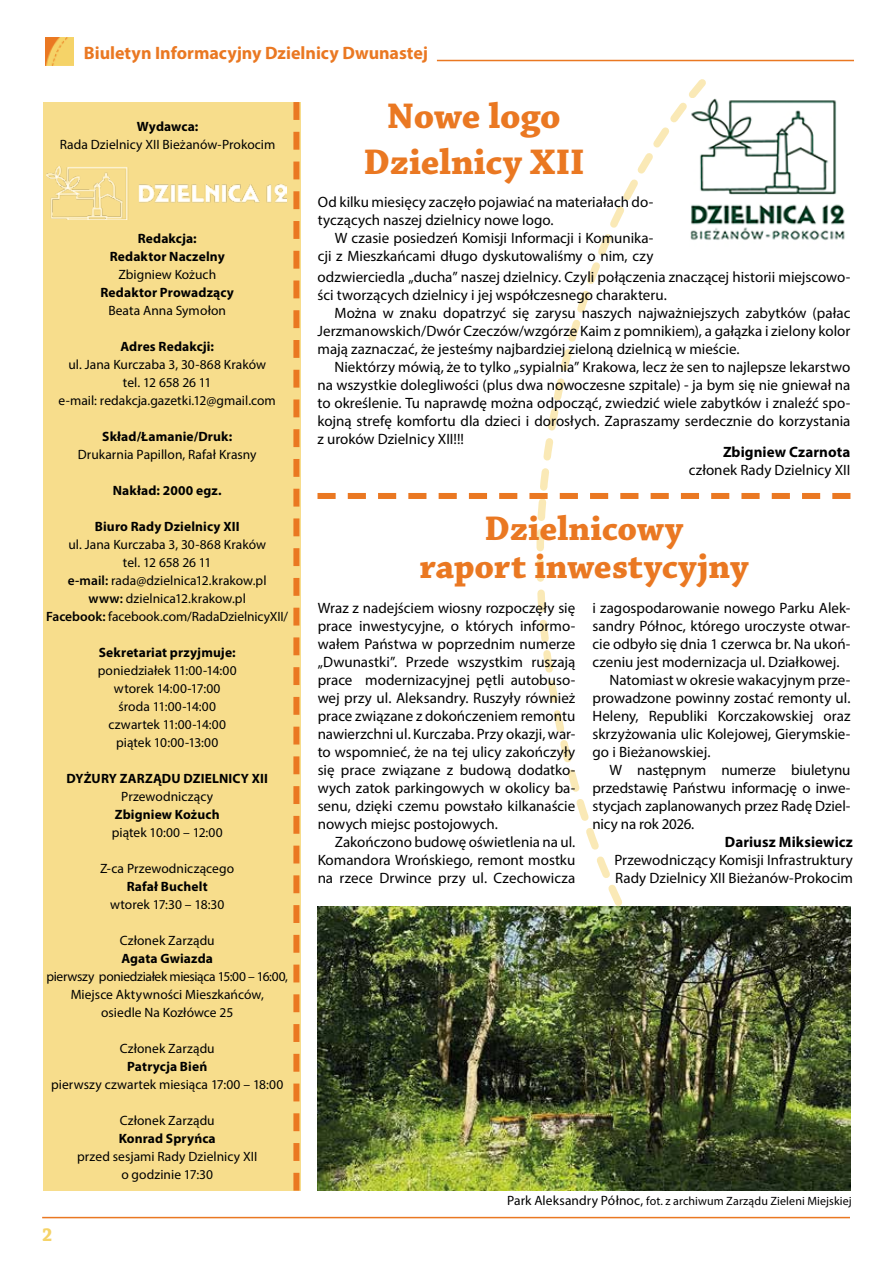
<style>
.page{position:relative;width:893px;height:1263px;background:#fff}
.page>*{position:absolute;margin:0;border:0;box-sizing:border-box;transform-origin:0 0}
.t1{font:700 37.5px/46.5px "Chaparral Pro";color:#ea7822;text-align:center}
.t2{font:700 36px/37.5px "Chaparral Pro";color:#ea7822;text-align:center}
.t3{font:700 19.8px "Chaparral Pro";color:#f5d368;scale:.91 1}
.t4{font:700 18px "Myriad Pro";color:#ea7822}
.t5{font:15px/18px "Myriad Pro";color:#000;text-align:justify}
.t6{font:700 15px "Myriad Pro";letter-spacing:.005em;color:#000}
.t7{font:13.5px/18px "Myriad Pro";color:#000;text-align:center}
.t8{font:700 13.5px/18px "Myriad Pro";letter-spacing:.01em;color:#000;text-align:center}
.t9{font:12px "Myriad Pro";letter-spacing:.01em;color:#000}
.s1{font-weight:600}
.s2{font-size:13.5px}
</style>
<div class="page">
<hr style="left:43px;top:1217px;width:809px;height:1px;background:#ea7822">
<img style="left:45px;top:37px;width:28px;height:28px">
<div style="left:43px;top:102px;width:257px;height:1089px;background:#f7dd8c"></div>
<img style="left:47px;top:166px;width:240px;height:53px">
<svg style="left:293px;top:102px;width:6px;height:1089px"></svg>
<svg style="left:535px;top:59px;width:316px;height:1160px"></svg>
<div style="left:618px;top:0;width:275px;height:76px;background:#fff"></div>
<hr style="left:438px;top:60px;width:415px;height:1px;background:#ea7822">
<div style="left:851px;top:1168px;width:42px;height:95px;background:#fff"></div>
<img style="left:317px;top:906px;width:534px;height:284px">
<svg style="left:317px;top:493px;width:533px;height:6px"></svg>
<img style="left:690px;top:99px;width:161px;height:169px">
<p class="t4" style="left:84px;top:41px;width:346px">Biuletyn Informacyjny Dzielnicy Dwunastej</p>
<p class="t8" style="left:137px;top:117px;width:63px">Wydawca:</p>
<p class="t7" style="left:60px;top:135px;width:217px">Rada Dzielnicy XII Bieżanów-Prokocim</p>
<p class="t8" style="left:110px;top:229px;width:117px">Redakcja:<br>Redaktor Naczelny</p>
<p class="t7" style="left:118px;top:265px;width:99px">Zbigniew Kożuch</p>
<p class="t8" style="left:100px;top:283px;width:135px">Redaktor Prowadzący</p>
<p class="t7" style="left:108px;top:301px;width:119px">Beata Anna Symołon</p>
<p class="t8" style="left:120px;top:337px;width:95px">Adres Redakcji:</p>
<p class="t7" style="left:59px;top:355px;width:219px">ul. Jana Kurczaba 3, 30-868 Kraków tel. 12 658 26 11<br>e-mail: redakcja.gazetki.12@gmail.com</p>
<p class="t8" style="left:102px;top:427px;width:131px">Skład/Łamanie/Druk:</p>
<p class="t7" style="left:78px;top:445px;width:180px">Drukarnia Papillon, Rafał Krasny</p>
<p class="t8" style="left:113px;top:481px;width:110px">Nakład: 2000 egz.</p>
<p class="t8" style="left:95px;top:517px;width:146px">Biuro Rady Dzielnicy XII</p>
<p class="t7" style="left:46px;top:535px;width:244px">ul. Jana Kurczaba 3, 30-868 Kraków<br>tel. 12 658 26 11<br><span class="s1">e-mail:</span> rada@dzielnica12.krakow.pl<br><span class="s1">www:</span> dzielnica12.krakow.pl<br><span class="s1">Facebook:</span> facebook.com/RadaDzielnicyXII/</p>
<p class="t8" style="left:99px;top:643px;width:139px">Sekretariat przyjmuje:</p>
<p class="t7" style="left:98px;top:661px;width:141px">poniedziałek 11:00-14:00 wtorek 14:00-17:00 środa 11:00-14:00 czwartek 11:00-14:00 piątek 10:00-13:00</p>
<p class="t8" style="left:66px;top:769px;width:203px">DYŻURY ZARZĄDU DZIELNICY XII</p>
<p class="t7" style="left:121px;top:787px;width:94px">Przewodniczący</p>
<p class="t8" style="left:115px;top:805px;width:106px">Zbigniew Kożuch</p>
<p class="t7" style="left:112px;top:823px;width:112px">piątek 10:00 – 12:00</p>
<p class="t7" style="left:100px;top:859px;width:135px">Z-ca Przewodniczącego</p>
<p class="t8" style="left:127px;top:877px;width:82px">Rafał Buchelt</p>
<p class="t7" style="left:110px;top:895px;width:116px">wtorek 17:30 – 18:30</p>
<p class="t7" style="left:120px;top:931px;width:97px">Członek Zarządu</p>
<p class="t8" style="left:121px;top:948px;width:93px">Agata Gwiazda</p>
<p class="t7" style="left:46px;top:967px;width:243px">pierwszy poniedziałek miesiąca 15:00 – 16:00,<br>Miejsce Aktywności Mieszkańców,<br>osiedle Na Kozłówce 25</p>
<p class="t7" style="left:120px;top:1039px;width:97px">Członek Zarządu</p>
<p class="t8" style="left:127px;top:1056px;width:82px">Patrycja Bień</p>
<p class="t7" style="left:51px;top:1075px;width:234px">pierwszy czwartek miesiąca 17:00 – 18:00</p>
<p class="t7" style="left:120px;top:1111px;width:97px">Członek Zarządu</p>
<p class="t8" style="left:119px;top:1128px;width:99px">Konrad Spryńca</p>
<p class="t7" style="left:77px;top:1147px;width:182px">przed sesjami Rady Dzielnicy XII o godzinie 17:30</p>
<h3 class="t3" style="left:42px;top:1223px;width:13px">2</h3>
<h1 class="t1" style="left:364px;top:94px;width:222px">Nowe logo<br>Dzielnicy XII</h1>
<p class="t5" style="left:318px;top:192px;width:337px">Od kilku miesięcy zaczęło pojawiać na materiałach do&shy;tyczących naszej dzielnicy nowe logo.</p>
<p class="t5" style="left:318px;top:228px;width:337px;text-align:right">W czasie posiedzeń Komisji Informacji i Komunika&shy;cji z Mieszkańcami długo dyskutowaliśmy o nim, czy</p>
<p class="t5" style="left:317px;top:267px;width:534px">odzwierciedla „ducha” naszej dzielnicy. Czyli połączenia znaczącej historii miejscowo&shy;ści tworzących dzielnicy i jej współczesnego charakteru.</p>
<p class="t5" style="left:317px;top:303px;width:534px;text-indent:17px">Można w znaku dopatrzyć się zarysu naszych najważniejszych zabytków (pałac Jerzmanowskich/Dwór Czeczów/wzgórze Kaim z pomnikiem), a gałązka i zielony kolor mają zaznaczać, że jesteśmy najbardziej zieloną dzielnicą w mieście.</p>
<p class="t5" style="left:317px;top:357px;width:534px;text-indent:17px">Niektórzy mówią, że to tylko „sypialnia” Krakowa, lecz że sen to najlepsze lekarstwo na wszystkie dolegliwości (plus dwa nowoczesne szpitale) - ja bym się nie gniewał na to określenie. Tu naprawdę można odpocząć, zwiedzić wiele zabytków i znaleźć spo&shy;kojną strefę komfortu dla dzieci i dorosłych. Zapraszamy serdecznie do korzystania z uroków Dzielnicy XII!!!</p>
<p class="t6" style="left:723px;top:443px;width:129px">Zbigniew Czarnota</p>
<p class="t5" style="left:689px;top:461px;width:163px">członek Rady Dzielnicy XII</p>
<h2 class="t2" style="left:419px;top:511px;width:331px">Dzielnicowy<br>raport inwestycyjny</h2>
<p class="t5" style="left:318px;top:598px;width:259px">Wraz z nadejściem wiosny rozpoczęły się prace inwestycyjne, o których informo&shy;wałem Państwa w poprzednim numerze „Dwunastki”. Przede wszystkim ruszają prace modernizacyjnej pętli autobuso&shy;wej przy ul. Aleksandry. Ruszyły również prace związane z dokończeniem remontu nawierzchni ul. Kurczaba. Przy okazji, war&shy;to wspomnieć, że na tej ulicy zakończyły się prace związane z budową dodatko&shy;wych zatok parkingowych w okolicy ba&shy;senu, dzięki czemu powstało kilkanaście nowych miejsc postojowych.</p>
<p class="t5" style="left:318px;top:832px;width:259px;text-indent:17px">Zakończono budowę oświetlenia na ul.<br>Komandora Wrońskiego, remont mostku na rzece Drwince przy ul. Czechowicza</p>
<p class="t5" style="left:592px;top:598px;width:259px">i zagospodarowanie nowego Parku Alek-</p>
<p class="t5" style="left:592px;top:616px;width:259px">sandry Północ, którego uroczyste otwar-</p>
<p class="t5" style="left:592px;top:634px;width:259px">cie odbyło się dnia 1 czerwca br. Na ukoń-</p>
<p class="t5" style="left:592px;top:652px;width:249px">czeniu jest modernizacja ul. Działkowej.</p>
<p class="t5" style="left:609px;top:670px;width:242px">Natomiast w okresie wakacyjnym prze-</p>
<p class="t5" style="left:592px;top:688px;width:259px">prowadzone powinny zostać remonty ul.</p>
<p class="t5" style="left:592px;top:706px;width:259px">Heleny, Republiki Korczakowskiej oraz</p>
<p class="t5" style="left:592px;top:724px;width:259px">skrzyżowania ulic Kolejowej, Gierymskie-</p>
<p class="t5" style="left:592px;top:742px;width:120px">go i Bieżanowskiej.</p>
<p class="t5" style="left:609px;top:760px;width:242px">W następnym numerze biuletynu</p>
<p class="t5" style="left:592px;top:778px;width:259px">przedstawię Państwu informację o inwe-</p>
<p class="t5" style="left:592px;top:796px;width:259px">stycjach zaplanowanych przez Radę Dziel-</p>
<p class="t5" style="left:592px;top:814px;width:103px">nicy na rok 2026.</p>
<p class="t6" style="left:725px;top:832px;width:130px">Dariusz Miksiewicz</p>
<p class="t5" style="left:614px;top:850px;width:240px">Przewodniczący Komisji Infrastruktury<br>Rady Dzielnicy XII Bieżanów-Prokocim</p>
<p class="t9" style="left:507px;top:1193px;width:346px"><span class="s2">Park Aleksandry Północ,</span> fot. z archiwum Zarządu Zieleni Miejskiej</p>
</div>
